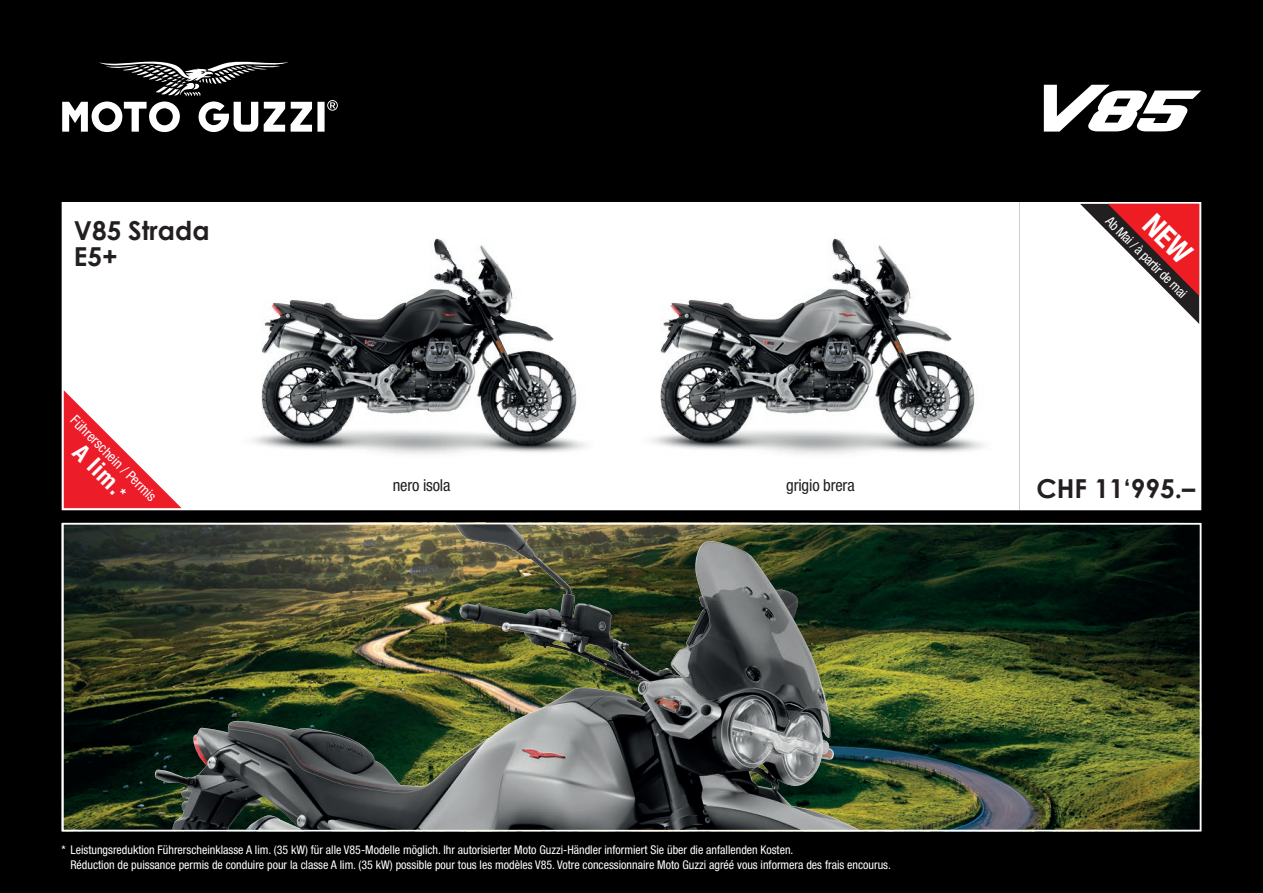
<style>
.page{position:relative;width:1263px;height:893px;background:#000}
.page>*{position:absolute;margin:0;border:0;box-sizing:border-box;transform-origin:0 0}
.t1{font:700 26.1px/26.1px "Century Gothic";color:#231f20}
.t2{font:700 condensed 23.55px "Helvetica Neue LT Pro";color:#fff}
.t3{font:condensed 16.5px "Helvetica Neue LT Pro";letter-spacing:-.01em;color:#231f20}
.t4{font:condensed 14.1px "Helvetica Neue LT Pro";color:#fff}
.t5{font:condensed 13.5px "Helvetica Neue LT Pro";color:#fff}
.t6{font:condensed 12px/14.4px "Helvetica Neue LT Pro";color:#fff}
.s1{font-size:15.15px}
</style>
<div class="page">
<svg style="left:62px;top:62px;width:276px;height:70px"></svg>
<div style="left:62px;top:202px;width:160px;height:321px;background:#fff"></div>
<svg style="left:222px;top:202px;width:979px;height:321px;background:#e5e5e5"></svg>
<svg style="left:64px;top:390px;width:118px;height:118px;background:#f58e94"></svg>
<img style="left:239px;top:216px;width:364px;height:243px">
<img style="left:364px;top:239px;width:107px;height:81px">
<img style="left:637px;top:216px;width:364px;height:243px">
<img style="left:762px;top:239px;width:107px;height:81px">
<img style="left:62px;top:523px;width:1139px;height:308px">
<svg style="left:1044px;top:85px;width:157px;height:47px"></svg>
<svg style="left:1080px;top:204px;width:119px;height:120px;background:#cb8e90"></svg>
<h1 class="t1" style="left:74px;top:217px;width:137px">V85 Strada<br>E5+</h1>
<p class="t4" style="left:79px;top:412px;width:116px;rotate:45deg">Führerschein / Permis</p>
<h2 class="t2" style="left:87px;top:438px;width:68px;rotate:45deg">A lim.<span class="s1">*</span></h2>
<h3 class="t3" style="left:393px;top:476px;width:59px">nero isola</h3>
<h3 class="t3" style="left:786px;top:476px;width:70px">grigio brera</h3>
<p class="t6" style="left:70px;top:843px;width:822px;text-indent:-9px">* Leistungsreduktion Führerscheinklasse A lim. (35 kW) für alle V85-Modelle möglich. Ihr autorisierter Moto Guzzi-Händler informiert Sie über die anfallenden Kosten.<br>Réduction de puissance permis de conduire pour la classe A lim. (35 kW) possible pour tous les modèles V85. Votre concessionnaire Moto Guzzi agréé vous informera des frais encourus.</p>
<p class="t5" style="left:1114px;top:213px;width:110px;rotate:45deg">Ab Mai / à partir de mai</p>
<h1 class="t1" style="left:1036px;top:475px;width:160px">CHF 11‘995.–</h1>
</div>
